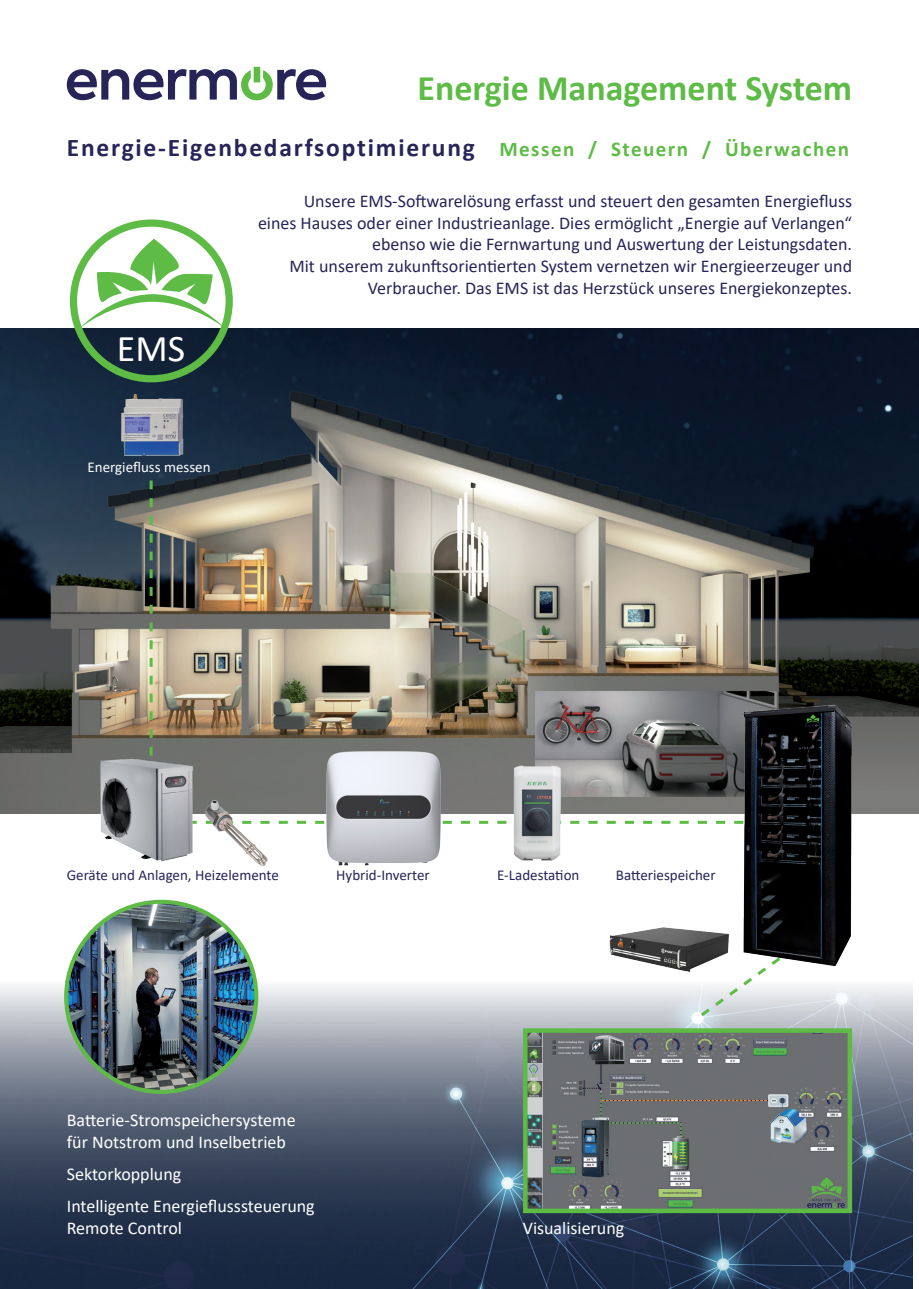
<style>
.page{position:relative;width:919px;height:1289px;background:#fff}
.page>*{position:absolute;margin:0;border:0;box-sizing:border-box;transform-origin:0 0}
.t1{font:37.8px "Calibri";color:#fff}
.t2{font:700 36px "Calibri";color:#5dbb46}
.t3{font:700 25.5px "Calibri";letter-spacing:.07em;color:#272458}
.t4{font:18px/21.6px "Calibri";color:#272458;text-align:right}
.t5{font:18px/21.6px "Calibri";color:#fff}
.t6{font:15px "Calibri";color:#272458}
.t7{font:15px "Calibri";color:#fff}
.s1{font-size:21px;color:#5dbb46}
</style>
<div class="page">
<img style="left:0;top:328px;width:918px;height:485px">
<img style="left:0;top:981px;width:912px;height:307px">
<svg style="left:67px;top:67px;width:259px;height:33px"></svg>
<img style="left:609px;top:927px;width:88px;height:45px">
<img style="left:103px;top:353px;width:101px;height:152px">
<div style="left:70px;top:219px;width:163px;height:163px;border:7px solid #5dbb46;border-radius:50%"></div>
<svg style="left:79px;top:238px;width:147px;height:91px"></svg>
<svg style="left:697px;top:930px;width:143px;height:89px"></svg>
<img style="left:150px;top:480px;width:611px;height:344px">
<img style="left:66px;top:901px;width:190px;height:190px;border-radius:95px">
<div style="left:64px;top:899px;width:194px;height:194px;border:4px solid #5dbb46;border-radius:50%"></div>
<img style="left:294px;top:741px;width:178px;height:125px">
<img style="left:78px;top:726px;width:142px;height:136px">
<img style="left:196px;top:789px;width:93px;height:77px">
<img style="left:710px;top:697px;width:151px;height:275px">
<img style="left:528px;top:1033px;width:319px;height:175px">
<div style="left:523px;top:1028px;width:329px;height:185px;border:4px solid #5dbb46"></div>
<img style="left:481px;top:758px;width:111px;height:103px">
<h2 class="t2" style="left:417px;top:62px;width:436px">Energie Management System</h2>
<h3 class="t3" style="left:67px;top:129px;width:783px">Energie-Eigenbedarfsoptimierung <span class="s1">Messen / Steuern / Überwachen</span></h3>
<h1 class="t1" style="left:117px;top:322px;width:70px">EMS</h1>
<p class="t7" style="left:87px;top:456px;width:124px">Energiefluss messen</p>
<p class="t4" style="left:258px;top:190px;width:595px">Unsere EMS-Softwarelösung erfasst und steuert den gesamten Energiefluss<br>eines Hauses oder einer Industrieanlage. Dies ermöglicht „Energie auf Verlangen“ ebenso wie die Fernwartung und Auswertung der Leistungsdaten.<br>Mit unserem zukunftsorientierten System vernetzen wir Energieerzeuger und Verbraucher. Das EMS ist das Herzstück unseres Energiekonzeptes.</p>
<p class="t6" style="left:67px;top:864px;width:213px">Geräte und Anlagen, Heizelemente</p>
<p class="t6" style="left:336px;top:864px;width:95px">Hybrid-Inverter</p>
<p class="t6" style="left:497px;top:864px;width:84px">E-Ladestation</p>
<p class="t6" style="left:615px;top:864px;width:101px">Batteriespeicher</p>
<p class="t5" style="left:67px;top:1108px;width:230px">Batterie-Stromspeichersysteme für Notstrom und Inselbetrieb</p>
<p class="t5" style="left:67px;top:1157px;width:249px;line-height:32.4px">Sektorkopplung<br>Intelligente Energieflusssteuerung</p>
<p class="t5" style="left:67px;top:1216px;width:117px">Remote Control</p>
<p class="t5" style="left:522px;top:1216px;width:103px">Visualisierung</p>
</div>
